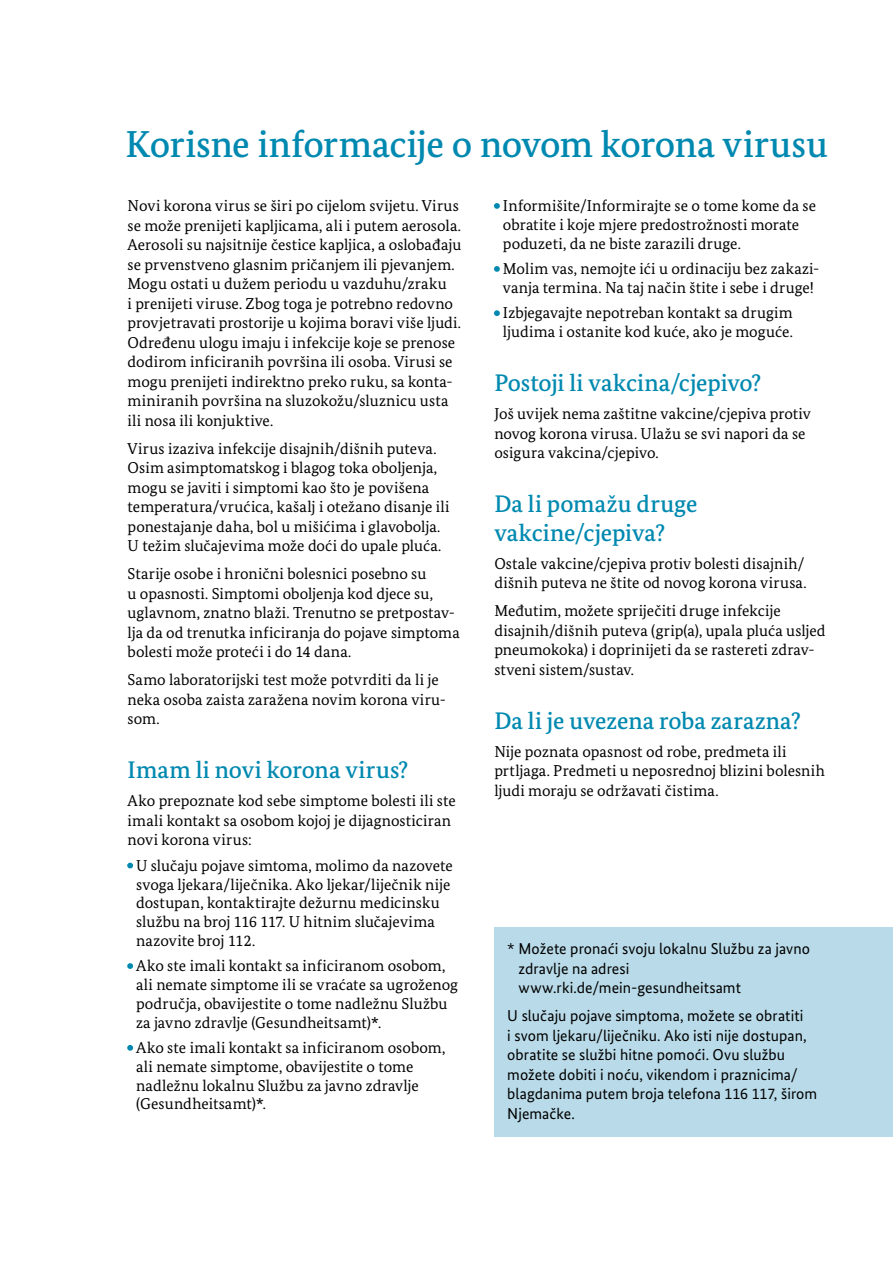
<style>
.page{position:relative;width:893px;height:1263px;background:#fff}
.page>*{position:absolute;margin:0;border:0;box-sizing:border-box;transform-origin:0 0}
.Head_2_BMG{font:500 37.5px "Bundes Serif";letter-spacing:-.005em;color:#0089b0}
.Head_3_BMG{font:500 24px/28.5px "Bundes Serif";color:#0089b0}
.Fließ_BMG{font:15.75px/19.5px "Bundes Serif";letter-spacing:.005em;color:#000}
.Fließ_aufzählung_BMG{font:15.75px/18.8px "Bundes Serif";letter-spacing:.005em;color:#000}
.Kasten_BMG{font:15.75px/19.5px "Bundes Sans";letter-spacing:.005em;color:#000}
.s1{font-weight:700;color:#0089b0}
</style>
<div class="page">
<div style="left:494px;top:927px;width:399px;height:209px;background:#b9dae8"></div>
<svg style="left:127px;top:863px;width:6px;height:5px"></svg>
<svg style="left:127px;top:963px;width:6px;height:6px"></svg>
<svg style="left:127px;top:1045px;width:6px;height:6px"></svg>
<svg style="left:494px;top:203px;width:6px;height:6px"></svg>
<svg style="left:494px;top:266px;width:6px;height:6px"></svg>
<svg style="left:494px;top:310px;width:6px;height:6px"></svg>
<h2 class="Head_2_BMG" style="left:125px;top:121px;width:704px">Korisne informacije o novom korona virusu</h2>
<p class="Fließ_BMG" style="left:128px;top:196px;width:335px">Novi korona virus se širi po cijelom svijetu. Virus se može prenijeti kapljicama, ali i putem aerosola.<br>Aerosoli su najsitnije čestice kapljica, a oslobađaju se prvenstveno glasnim pričanjem ili pjevanjem.<br>Mogu ostati u dužem periodu u vazduhu/zraku<br>i prenijeti viruse. Zbog toga je potrebno redovno provjetravati prostorije u kojima boravi više ljudi.<br>Određenu ulogu imaju i infekcije koje se prenose dodirom inficiranih površina ili osoba. Virusi se mogu prenijeti indirektno preko ruku, sa konta&shy;miniranih površina na sluzokožu/sluznicu usta ili nosa ili konjuktive.</p>
<p class="Fließ_BMG" style="left:128px;top:438px;width:324px">Virus izaziva infekcije disajnih/dišnih puteva.<br>Osim asimptomatskog i blagog toka oboljenja, mogu se javiti i simptomi kao što je povišena temperatura/vrućica, kašalj i otežano disanje ili ponestajanje daha, bol u mišićima i glavobolja.<br>U težim slučajevima može doći do upale pluća.</p>
<p class="Fließ_BMG" style="left:128px;top:564px;width:334px">Starije osobe i hronični bolesnici posebno su<br>u opasnosti. Simptomi oboljenja kod djece su, uglavnom, znatno blaži. Trenutno se pretpostav&shy;lja da od trenutka inficiranja do pojave simptoma bolesti može proteći i do 14 dana.</p>
<p class="Fließ_BMG" style="left:128px;top:670px;width:320px">Samo laboratorijski test može potvrditi da li je neka osoba zaista zaražena novim korona viru&shy;som.</p>
<h3 class="Head_3_BMG" style="left:128px;top:756px;width:282px">Imam li novi korona virus?</h3>
<p class="Fließ_BMG" style="left:128px;top:791px;width:330px">Ako prepoznate kod sebe simptome bolesti ili ste imali kontakt sa osobom kojoj je dijagnosticiran novi korona virus:</p>
<p class="Fließ_aufzählung_BMG" style="left:136px;top:856px;width:318px;text-indent:-9px"><span class="s1">•</span> U slučaju pojave simtoma, molimo da nazovete svoga ljekara/liječnika. Ako ljekar/liječnik nije dostupan, kontaktirajte dežurnu medicinsku službu na broj 116 117. U hitnim slučajevima nazovite broj 112.</p>
<p class="Fließ_aufzählung_BMG" style="left:136px;top:956px;width:323px;text-indent:-9px"><span class="s1">•</span> Ako ste imali kontakt sa inficiranom osobom, ali nemate simptome ili se vraćate sa ugroženog područja, obavijestite o tome nadležnu Službu za javno zdravlje (Gesundheitsamt)*.</p>
<p class="Fließ_aufzählung_BMG" style="left:136px;top:1038px;width:311px;text-indent:-9px"><span class="s1">•</span> Ako ste imali kontakt sa inficiranom osobom, ali nemate simptome, obavijestite o tome nadležnu lokalnu Službu za javno zdravlje (Gesundheitsamt)*.</p>
<p class="Fließ_aufzählung_BMG" style="left:503px;top:196px;width:315px;text-indent:-9px"><span class="s1">•</span> Informišite/Informirajte se o tome kome da se obratite i koje mjere predostrožnosti morate poduzeti, da ne biste zarazili druge.</p>
<p class="Fließ_aufzählung_BMG" style="left:494px;top:259px;width:327px;text-align:center"><span class="s1">•</span> Molim vas, nemojte ići u ordinaciju bez zakazi&shy;vanja termina. Na taj način štite i sebe i druge!</p>
<p class="Fließ_aufzählung_BMG" style="left:494px;top:304px;width:300px;text-align:center"><span class="s1">•</span> Izbjegavajte nepotreban kontakt sa drugim ljudima i ostanite kod kuće, ako je moguće.</p>
<h3 class="Head_3_BMG" style="left:494px;top:368px;width:268px">Postoji li vakcina/cjepivo?</h3>
<p class="Fließ_BMG" style="left:494px;top:404px;width:318px">Još uvijek nema zaštitne vakcine/cjepiva protiv novog korona virusa. Ulažu se svi napori da se osigura vakcina/cjepivo.</p>
<h3 class="Head_3_BMG" style="left:494px;top:490px;width:205px">Da li pomažu druge vakcine/cjepiva?</h3>
<p class="Fließ_BMG" style="left:494px;top:553px;width:314px">Ostale vakcine/cjepiva protiv bolesti disajnih/ dišnih puteva ne štite od novog korona virusa.</p>
<p class="Fließ_BMG" style="left:494px;top:601px;width:333px">Međutim, možete spriječiti druge infekcije disajnih/dišnih puteva (grip(a), upala pluća usljed pneumokoka) i doprinijeti da se rastereti zdrav&shy;stveni sistem/sustav.</p>
<h3 class="Head_3_BMG" style="left:494px;top:706px;width:308px">Da li je uvezena roba zarazna?</h3>
<p class="Fließ_BMG" style="left:494px;top:741px;width:332px">Nije poznata opasnost od robe, predmeta ili prtljaga. Predmeti u neposrednoj blizini bolesnih ljudi moraju se održavati čistima.</p>
<p class="Kasten_BMG" style="left:518px;top:939px;width:293px;text-indent:-11px">* Možete pronaći svoju lokalnu Službu za javno zdravlje na adresi www.rki.de/mein-gesundheitsamt</p>
<p class="Kasten_BMG" style="left:507px;top:1006px;width:311px">U slučaju pojave simptoma, možete se obratiti<br>i svom ljekaru/liječniku. Ako isti nije dostupan, obratite se službi hitne pomoći. Ovu službu možete dobiti i noću, vikendom i praznicima/ blagdanima putem broja telefona 116 117, širom Njemačke.</p>
</div>
